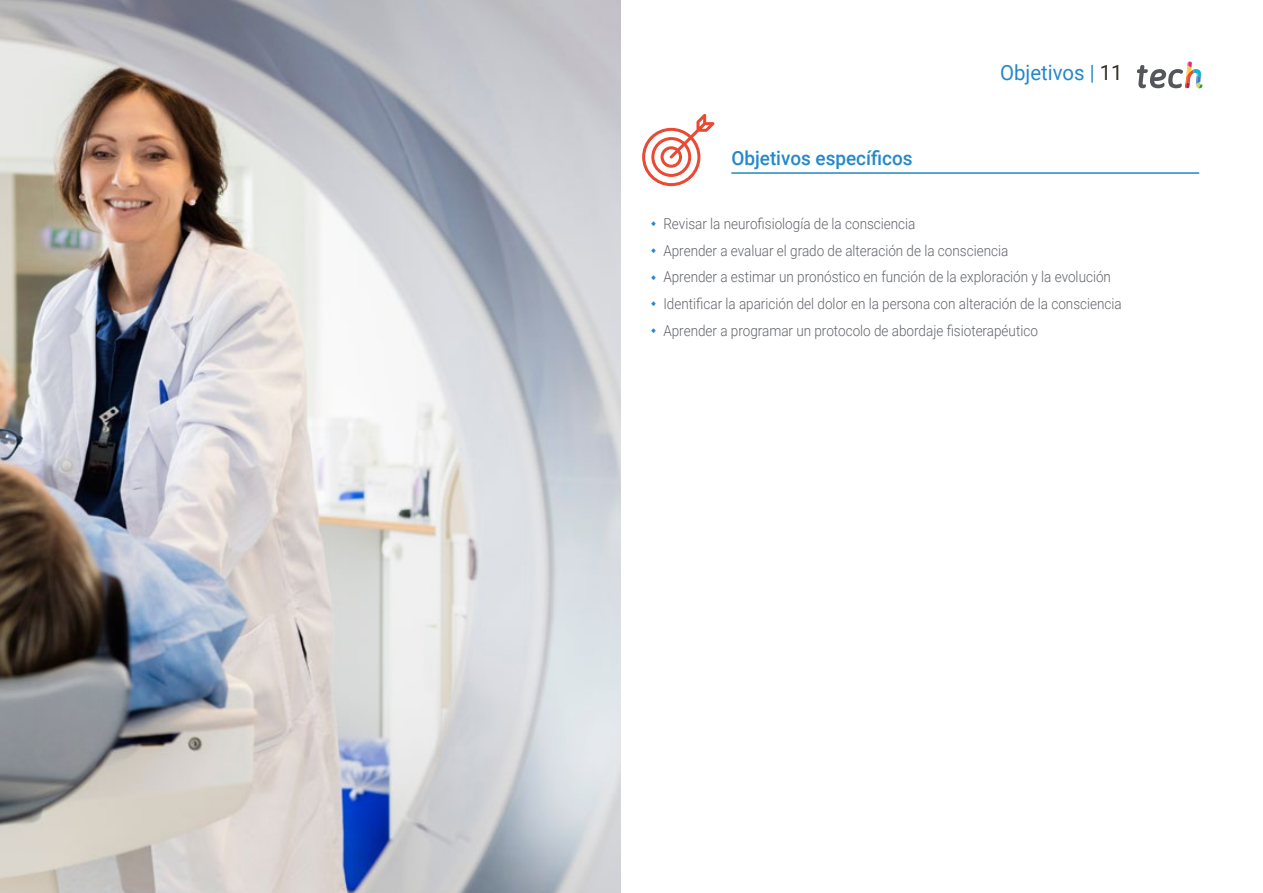
<style>
.page{position:relative;width:1263px;height:893px;background:#fff}
.page>*{position:absolute;margin:0;border:0;box-sizing:border-box;transform-origin:0 0}
.t1{font:21px "Roboto";color:#2488c9}
.t2{font:500 19.5px "Roboto";color:#2488c9}
.t3{font:300 15px/26.7px "Roboto";color:#61646a;scale:.9 1}
.s1{color:#312e20}
</style>
<div class="page">
<img style="left:0;top:0;width:621px;height:893px">
<svg style="left:642px;top:114px;width:72px;height:72px"></svg>
<hr style="left:731px;top:173px;width:468px;height:1px;background:#2488c9">
<svg style="left:1137px;top:62px;width:65px;height:27px"></svg>
<h2 class="t2" style="left:731px;top:144px;width:183px">Objetivos específicos</h2>
<h1 class="t1" style="left:1000px;top:57px;width:124px">Objetivos | <span class="s1">11</span></h1>
<p class="t3" style="left:663px;top:210px;width:511px">Revisar la neurofisiología de la consciencia<br>Aprender a evaluar el grado de alteración de la consciencia<br>Aprender a estimar un pronóstico en función de la exploración y la evolución Identificar la aparición del dolor en la persona con alteración de la consciencia Aprender a programar un protocolo de abordaje fisioterapéutico</p>
</div>
